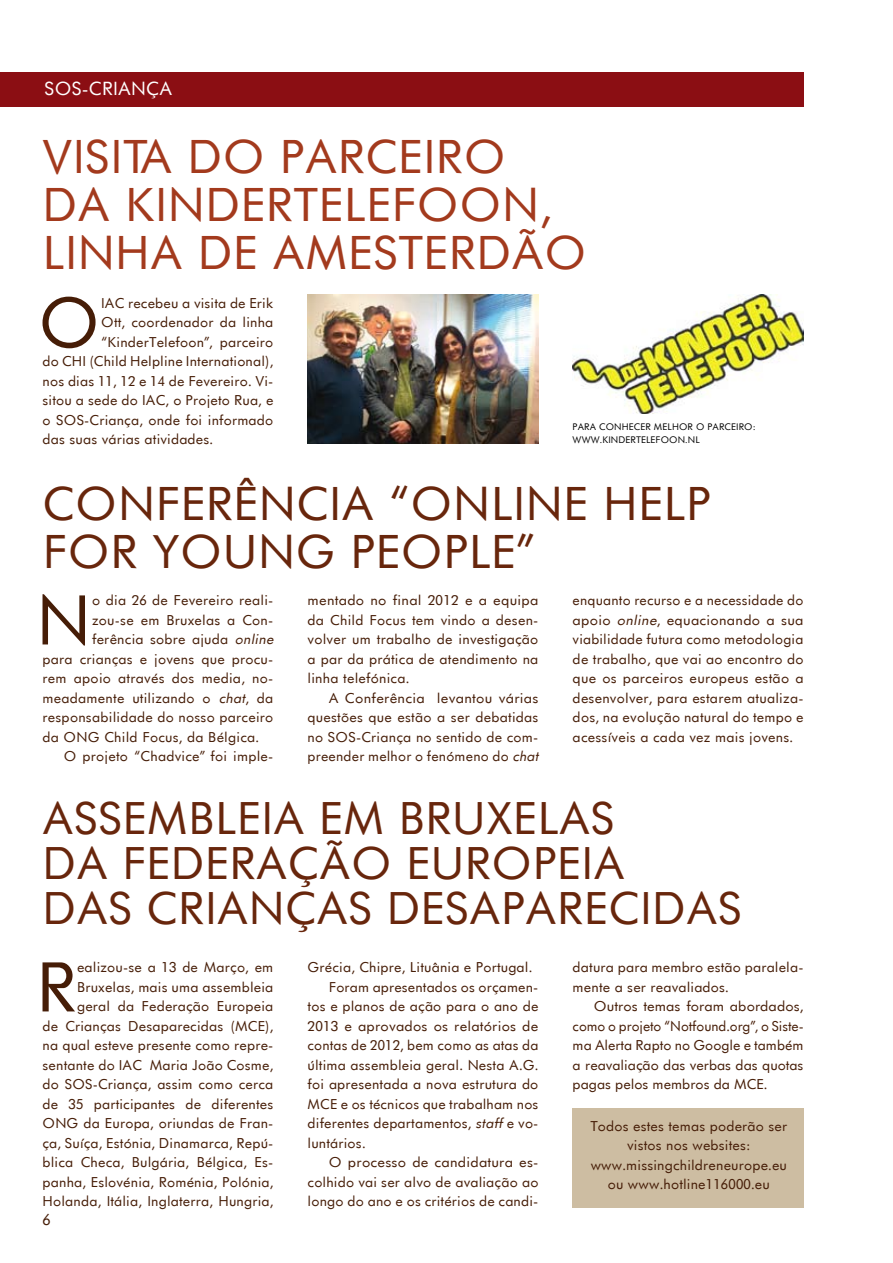
<style>
.page{position:relative;width:893px;height:1263px;background:#fff}
.page>*{position:absolute;margin:0;border:0;box-sizing:border-box;transform-origin:0 0}
.t1{font:66.3px "Futurist";color:#461d07}
.t2{font:45px/48px "Futurist";color:#a33a1d}
.t3{font:45px "Futurist";color:#68260c}
.t4{font:43.5px "Futurist";color:#68260c}
.t5{font:18px "Futurist";color:#fff}
.t6{font:15px "Futurist";color:#461d07}
.t7{font:13.5px/19.5px "Futurist";color:#461d07;text-align:justify}
.t8{font:9px "Futurist";color:#000}
.s1{font-style:italic}
</style>
<div class="page">
<img style="left:573px;top:295px;width:231px;height:119px">
<div style="left:573px;top:1108px;width:231px;height:100px;background:#cdbda2"></div>
<div style="left:0;top:72px;width:804px;height:35px;background:#8b0e13"></div>
<img style="left:308px;top:294px;width:231px;height:150px">
<h3 class="t5" style="left:45px;top:77px;width:13px">sos</h3>
<h3 class="t5" style="left:82px;top:77px;width:33px">-criança</h3>
<h2 class="t2" style="left:43px;top:132px;width:382px;text-indent:145px">do Parceiro da Kin dertelefoon</h2>
<h2 class="t2" style="left:43px;top:132px;width:23px">Visita</h2>
<h2 class="t2" style="left:540px;top:180px;width:14px">,</h2>
<h2 class="t2" style="left:43px;top:228px;width:28px">linha</h2>
<h2 class="t2" style="left:198px;top:228px;width:202px">de AmEster</h2>
<h2 class="t2" style="left:476px;top:228px;width:97px">dão</h2>
<h1 class="t1" style="left:38px;top:281px;width:64px">O</h1>
<p class="t7" style="left:101px;top:293px;width:174px">IAC recebeu a visita de Erik</p>
<p class="t7" style="left:101px;top:313px;width:174px">Ott, coordenador da linha</p>
<p class="t7" style="left:101px;top:332px;width:174px">“KinderTelefoon”, parceiro</p>
<p class="t7" style="left:43px;top:352px;width:233px">do CHI (Child Helpline International),</p>
<p class="t7" style="left:43px;top:371px;width:233px">nos dias 11, 12 e 14 de Fevereiro. Vi-</p>
<p class="t7" style="left:43px;top:391px;width:233px">sitou a sede do IAC, o Projeto Rua, e</p>
<p class="t7" style="left:43px;top:410px;width:233px">o SOS-Criança, onde foi informado</p>
<p class="t7" style="left:43px;top:430px;width:172px">das suas várias atividades.</p>
<p class="t8" style="left:573px;top:421px;width:13px">Para</p>
<p class="t8" style="left:599px;top:421px;width:15px">conhe</p>
<p class="t8" style="left:634px;top:421px;width:28px">cer melhor</p>
<p class="t8" style="left:696px;top:421px;width:18px">o par</p>
<p class="t8" style="left:725px;top:421px;width:13px">ceiro</p>
<p class="t8" style="left:753px;top:421px;width:5px">:</p>
<p class="t8" style="left:573px;top:434px;width:36px">www.kin</p>
<p class="t8" style="left:618px;top:434px;width:14px">dertelefoon</p>
<p class="t8" style="left:685px;top:434px;width:9px">.nl</p>
<h2 class="t3" style="left:43px;top:475px;width:33px">Confer</h2>
<h2 class="t3" style="left:234px;top:475px;width:247px">ência “Online</h2>
<h2 class="t3" style="left:603px;top:475px;width:59px">Help</h2>
<h2 class="t3" style="left:43px;top:523px;width:31px">for</h2>
<h2 class="t3" style="left:152px;top:523px;width:226px">young people</h2>
<h2 class="t3" style="left:516px;top:523px;width:17px">”</h2>
<h1 class="t1" style="left:36px;top:578px;width:57px">N</h1>
<p class="t7" style="left:92px;top:591px;width:183px">o dia 26 de Fevereiro reali-</p>
<p class="t7" style="left:92px;top:610px;width:183px">zou-se em Bruxelas a Con-</p>
<p class="t7" style="left:92px;top:630px;width:186px">ferência sobre ajuda <span class="s1">online</span></p>
<p class="t7" style="left:43px;top:649px;width:233px">para crianças e jovens que procu-</p>
<p class="t7" style="left:43px;top:669px;width:232px">rem apoio através dos media, no-</p>
<p class="t7" style="left:43px;top:688px;width:233px">meadamente utilizando o <span class="s1">chat</span>, da</p>
<p class="t7" style="left:43px;top:708px;width:233px">responsabilidade do nosso parceiro</p>
<p class="t7" style="left:43px;top:727px;width:218px">da ONG Child Focus, da Bélgica.</p>
<p class="t7" style="left:64px;top:746px;width:211px">O projeto “Chadvice” foi imple-</p>
<p class="t7" style="left:308px;top:591px;width:233px">mentado no final 2012 e a equipa da Child Focus tem vindo a desen&shy;volver um trabalho de investigação a par da prática de atendimento na linha telefónica.</p>
<p class="t7" style="left:308px;top:688px;width:235px;text-align:left;text-indent:21px">A Conferência levantou várias questões que estão a ser debatidas no SOS-Criança no sentido de com&shy;preender melhor o fenómeno do <span class="s1">chat</span></p>
<p class="t7" style="left:573px;top:591px;width:233px">enquanto recurso e a necessidade do apoio <span class="s1">online</span>, equacionando a sua viabilidade futura como metodologia de trabalho, que vai ao encontro do que os parceiros europeus estão a desenvolver, para estarem atualiza&shy;dos, na evolução natural do tempo e acessíveis a cada vez mais jovens.</p>
<h3 class="t4" style="left:43px;top:790px;width:59px">Assembleia</h3>
<h3 class="t4" style="left:319px;top:790px;width:194px">em Bruxelas</h3>
<h3 class="t4" style="left:43px;top:835px;width:191px">da Federaç</h3>
<h3 class="t4" style="left:319px;top:835px;width:173px">ão Europeia</h3>
<h3 class="t4" style="left:43px;top:880px;width:164px">das Crianças</h3>
<h3 class="t4" style="left:387px;top:880px;width:27px">Desapareci</h3>
<h3 class="t4" style="left:652px;top:880px;width:62px">das</h3>
<h1 class="t1" style="left:36px;top:945px;width:42px">R</h1>
<p class="t7" style="left:43px;top:957px;width:233px;text-align:right">ealizou-se a 13 de Março, em Bruxelas, mais uma assembleia geral da Federação Europeia<br>de Crianças Desaparecidas (MCE), na qual esteve presente como repre&shy;sentante do IAC Maria João Cosme, do SOS-Criança, assim como cerca de 35 participantes de diferentes ONG da Europa, oriundas de Fran&shy;ça, Suíça, Estónia, Dinamarca, Repú&shy;blica Checa, Bulgária, Bélgica, Es&shy;panha, Eslovénia, Roménia, Polónia, Holanda, Itália, Inglaterra, Hungria,</p>
<p class="t7" style="left:308px;top:957px;width:226px">Grécia, Chipre, Lituânia e Portugal.</p>
<p class="t7" style="left:329px;top:977px;width:211px">Foram apresentados os orçamen-</p>
<p class="t7" style="left:308px;top:996px;width:233px">tos e planos de ação para o ano de</p>
<p class="t7" style="left:308px;top:1016px;width:232px">2013 e aprovados os relatórios de</p>
<p class="t7" style="left:308px;top:1035px;width:233px">contas de 2012, bem como as atas da</p>
<p class="t7" style="left:308px;top:1055px;width:233px">última assembleia geral. Nesta A.G.</p>
<p class="t7" style="left:308px;top:1074px;width:232px">foi apresentada a nova estrutura do</p>
<p class="t7" style="left:308px;top:1094px;width:232px">MCE e os técnicos que trabalham nos</p>
<p class="t7" style="left:308px;top:1113px;width:233px">diferentes departamentos, <span class="s1">staff</span> e vo-</p>
<p class="t7" style="left:308px;top:1133px;width:60px">luntários.</p>
<p class="t7" style="left:329px;top:1152px;width:211px">O processo de candidatura es-</p>
<p class="t7" style="left:308px;top:1172px;width:233px">colhido vai ser alvo de avaliação ao</p>
<p class="t7" style="left:308px;top:1191px;width:232px">longo do ano e os critérios de candi-</p>
<p class="t7" style="left:573px;top:957px;width:233px">datura para membro estão paralela&shy;mente a ser reavaliados.</p>
<p class="t7" style="left:573px;top:996px;width:233px;text-indent:21px">Outros temas foram abordados, como o projeto “Notfound.org”, o Siste&shy;ma Alerta Rapto no Google e também a reavaliação das verbas das quotas pagas pelos membros da MCE.</p>
<p class="t7" style="left:590px;top:1116px;width:199px;text-align:center">Todos estes temas poderão ser vistos nos websites: www.missingchildreneurope.eu ou www.hotline116000.eu</p>
<p class="t6" style="left:43px;top:1210px;width:10px">6</p>
</div>
